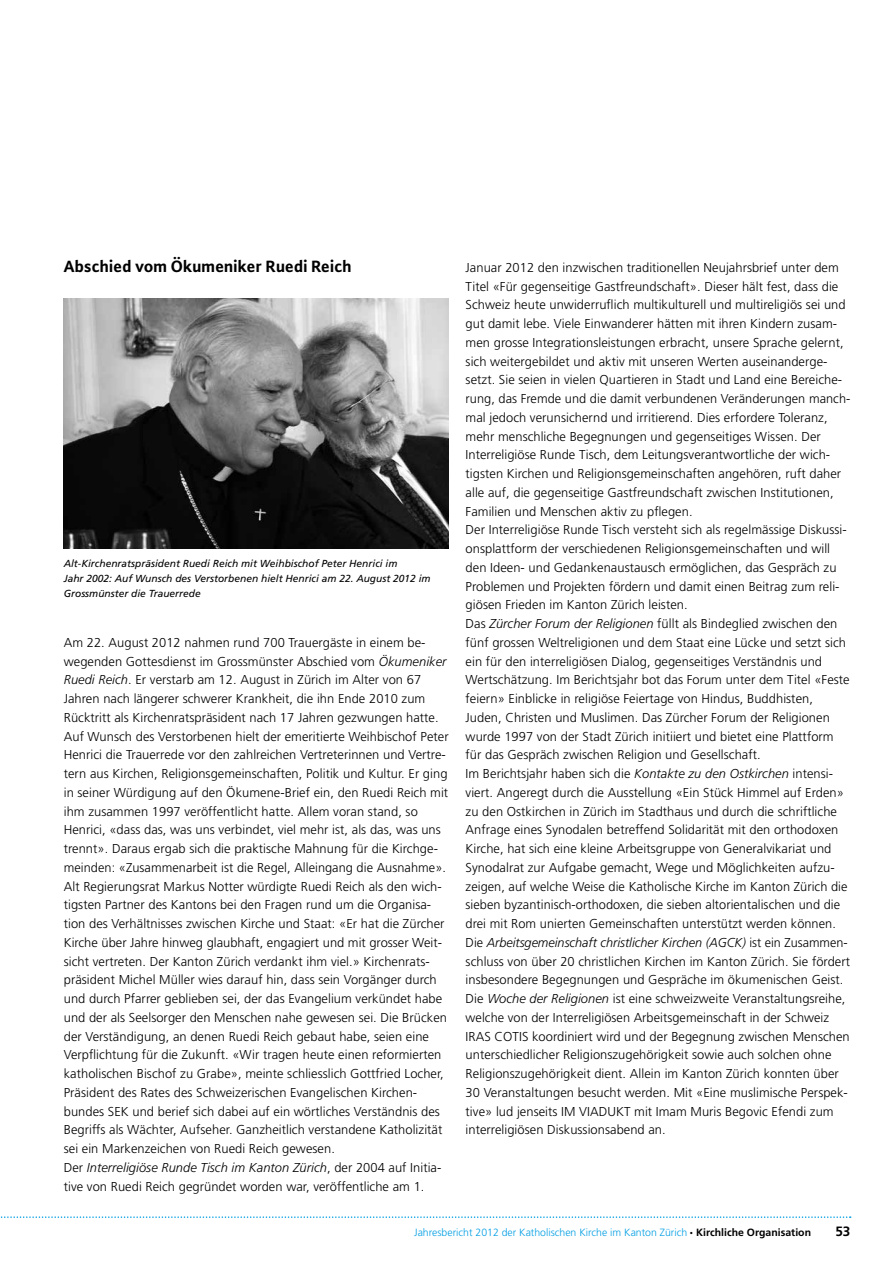
<style>
.page{position:relative;width:893px;height:1263px;background:#fff}
.page>*{position:absolute;margin:0;border:0;box-sizing:border-box;transform-origin:0 0}
.t1{font:700 17.25px "Plus Sans";color:#000}
.t2{font:700 13.5px "Frutiger";color:#000}
.t3{font:300 12.9px/18.8px "Frutiger";letter-spacing:.005em;color:#000}
.t4{font:300 10.5px "Frutiger";color:#009ee3}
.t5{font:italic 10.2px/15px "Frutiger";color:#000}
.s1{font-style:italic}
.s2{font-family:"Plus Sans Normal";font-weight:400;color:#000}
.s3{font-weight:700;color:#000}
</style>
<div class="page">
<svg style="left:0;top:1216px;width:851px;height:2px"></svg>
<img style="left:64px;top:299px;width:385px;height:249px">
<h1 class="t1" style="left:64px;top:255px;width:290px">Abschied vom Ökumeniker Ruedi Reich</h1>
<p class="t5" style="left:64px;top:556px;width:368px">Alt-Kirchenratspräsident Ruedi Reich mit Weihbischof Peter Henrici im<br>Jahr 2002: Auf Wunsch des Verstorbenen hielt Henrici am 22. August 2012 im<br>Grossmünster die Trauerrede</p>
<p class="t3" style="left:64px;top:633px;width:386px">Am 22. August 2012 nahmen rund 700 Trauergäste in einem be&shy;wegenden Gottesdienst im Grossmünster Abschied vom <span class="s1">Ökumeniker Ruedi Reich</span>. Er verstarb am 12. August in Zürich im Alter von 67<br>Jahren nach längerer schwerer Krankheit, die ihn Ende 2010 zum Rücktritt als Kirchenratspräsident nach 17 Jahren gezwungen hatte.<br>Auf Wunsch des Verstorbenen hielt der emeritierte Weihbischof Peter Henrici die Trauerrede vor den zahlreichen Vertreterinnen und Vertre&shy;tern aus Kirchen, Religionsgemeinschaften, Politik und Kultur. Er ging in seiner Würdigung auf den Ökumene-Brief ein, den Ruedi Reich mit ihm zusammen 1997 veröffentlicht hatte. Allem voran stand, so Henrici, «dass das, was uns verbindet, viel mehr ist, als das, was uns trennt». Daraus ergab sich die praktische Mahnung für die Kirchge&shy;meinden: «Zusammenarbeit ist die Regel, Alleingang die Ausnahme».<br>Alt Regierungsrat Markus Notter würdigte Ruedi Reich als den wich&shy;tigsten Partner des Kantons bei den Fragen rund um die Organisa&shy;tion des Verhältnisses zwischen Kirche und Staat: «Er hat die Zürcher Kirche über Jahre hinweg glaubhaft, engagiert und mit grosser Weit&shy;sicht vertreten. Der Kanton Zürich verdankt ihm viel.» Kirchenrats&shy;präsident Michel Müller wies darauf hin, dass sein Vorgänger durch und durch Pfarrer geblieben sei, der das Evangelium verkündet habe und der als Seelsorger den Menschen nahe gewesen sei. Die Brücken der Verständigung, an denen Ruedi Reich gebaut habe, seien eine Verpflichtung für die Zukunft. «Wir tragen heute einen reformierten katholischen Bischof zu Grabe», meinte schliesslich Gottfried Locher, Präsident des Rates des Schweizerischen Evangelischen Kirchen&shy;bundes SEK und berief sich dabei auf ein wörtliches Verständnis des Begriffs als Wächter, Aufseher. Ganzheitlich verstandene Katholizität sei ein Markenzeichen von Ruedi Reich gewesen.<br>Der <span class="s1">Interreligiöse Runde Tisch im Kanton Zürich</span>, der 2004 auf Initia&shy;tive von Ruedi Reich gegründet worden war, veröffentliche am 1.</p>
<p class="t3" style="left:466px;top:258px;width:386px">Januar 2012 den inzwischen traditionellen Neujahrsbrief unter dem Titel «Für gegenseitige Gastfreundschaft». Dieser hält fest, dass die Schweiz heute unwiderruflich multikulturell und multireligiös sei und gut damit lebe. Viele Einwanderer hätten mit ihren Kindern zusam&shy;men grosse Integrationsleistungen erbracht, unsere Sprache gelernt, sich weitergebildet und aktiv mit unseren Werten auseinanderge&shy;setzt. Sie seien in vielen Quartieren in Stadt und Land eine Bereiche&shy;rung, das Fremde und die damit verbundenen Veränderungen manch&shy;mal jedoch verunsichernd und irritierend. Dies erfordere Toleranz, mehr menschliche Begegnungen und gegenseitiges Wissen. Der Interreligiöse Runde Tisch, dem Leitungsverantwortliche der wich&shy;tigsten Kirchen und Religionsgemeinschaften angehören, ruft daher alle auf, die gegenseitige Gastfreundschaft zwischen Institutionen, Familien und Menschen aktiv zu pflegen.<br>Der Interreligiöse Runde Tisch versteht sich als regelmässige Diskussi&shy;onsplattform der verschiedenen Religionsgemeinschaften und will den Ideen- und Gedankenaustausch ermöglichen, das Gespräch zu Problemen und Projekten fördern und damit einen Beitrag zum reli&shy;giösen Frieden im Kanton Zürich leisten.<br>Das <span class="s1">Zürcher Forum der Religionen</span> füllt als Bindeglied zwischen den fünf grossen Weltreligionen und dem Staat eine Lücke und setzt sich ein für den interreligiösen Dialog, gegenseitiges Verständnis und Wertschätzung. Im Berichtsjahr bot das Forum unter dem Titel «Feste feiern» Einblicke in religiöse Feiertage von Hindus, Buddhisten, Juden, Christen und Muslimen. Das Zürcher Forum der Religionen wurde 1997 von der Stadt Zürich initiiert und bietet eine Plattform für das Gespräch zwischen Religion und Gesellschaft.<br>Im Berichtsjahr haben sich die <span class="s1">Kontakte zu den Ostkirchen</span> intensi&shy;viert. Angeregt durch die Ausstellung «Ein Stück Himmel auf Erden» zu den Ostkirchen in Zürich im Stadthaus und durch die schriftliche Anfrage eines Synodalen betreffend Solidarität mit den orthodoxen Kirche, hat sich eine kleine Arbeitsgruppe von Generalvikariat und Synodalrat zur Aufgabe gemacht, Wege und Möglichkeiten aufzu&shy;zeigen, auf welche Weise die Katholische Kirche im Kanton Zürich die sieben byzantinisch-orthodoxen, die sieben altorientalischen und die drei mit Rom unierten Gemeinschaften unterstützt werden können.<br>Die <span class="s1">Arbeitsgemeinschaft christlicher Kirchen (AGCK)</span> ist ein Zusammen&shy;schluss von über 20 christlichen Kirchen im Kanton Zürich. Sie fördert insbesondere Begegnungen und Gespräche im ökumenischen Geist.<br>Die <span class="s1">Woche der Religionen</span> ist eine schweizweite Veranstaltungsreihe, welche von der Interreligiösen Arbeitsgemeinschaft in der Schweiz IRAS COTIS koordiniert wird und der Begegnung zwischen Menschen unterschiedlicher Religionszugehörigkeit sowie auch solchen ohne Religionszugehörigkeit dient. Allein im Kanton Zürich konnten über 30 Veranstaltungen besucht werden. Mit «Eine muslimische Perspek&shy;tive» lud jenseits IM VIADUKT mit Imam Muris Begovic Efendi zum interreligiösen Diskussionsabend an.</p>
<p class="t4" style="left:414px;top:1226px;width:398px">Jahresbericht 2012 der Katholischen Kirche im Kanton Zürich <span class="s2">•</span> <span class="s3">Kirchliche Organisation</span></p>
<p class="t2" style="left:835px;top:1223px;width:17px">53</p>
</div>
